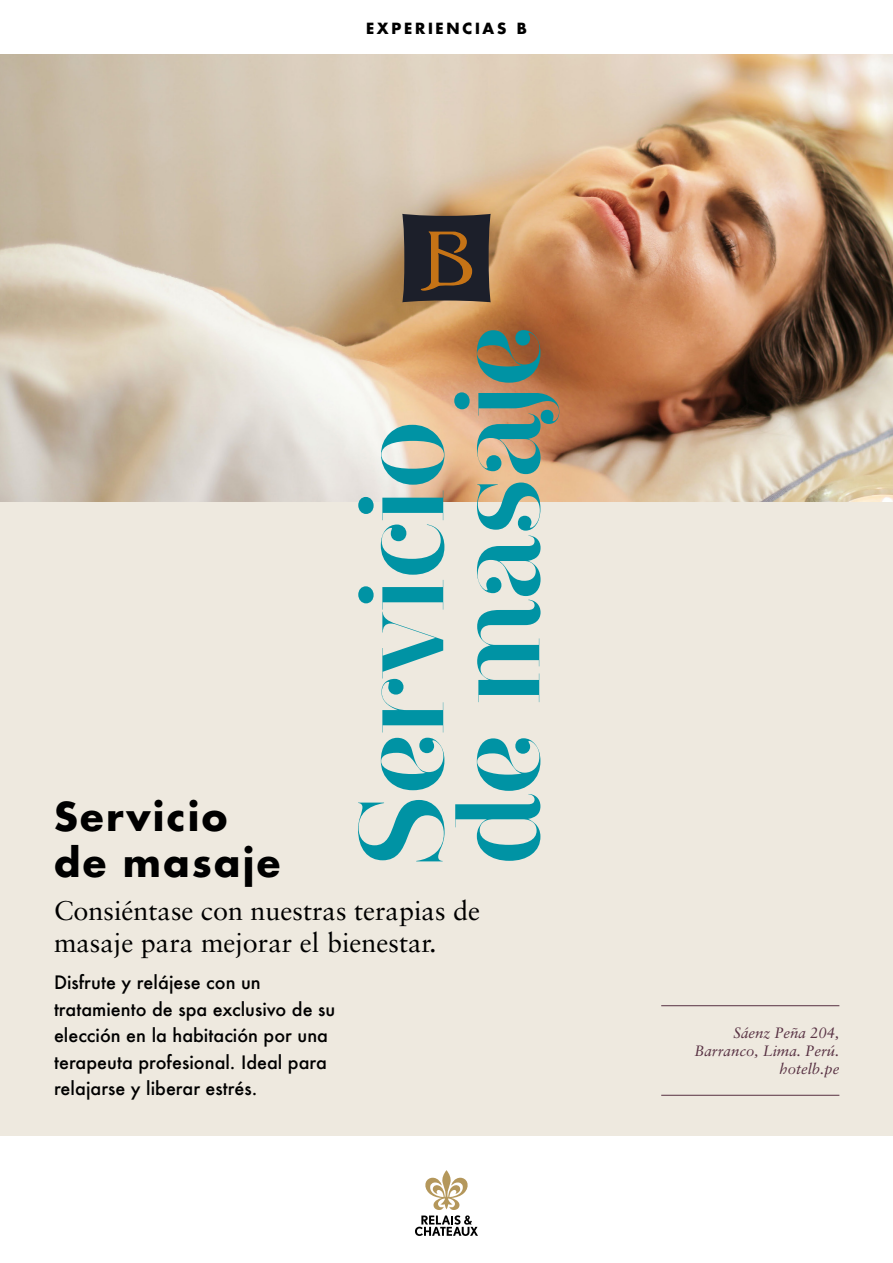
<style>
.page{position:relative;width:893px;height:1263px;background:#fff}
.page>*{position:absolute;margin:0;border:0;box-sizing:border-box;transform-origin:0 0}
.t1{font:700 120px/96px "Narziss Pro Cyrillic Drops";letter-spacing:-.01em;color:#0093a4}
.t2{font:700 38.7px/46.3px "Futura Std";letter-spacing:.06em;color:#000}
.t3{font:27px/32.4px "Sabon";color:#000}
.t4{font:500 18px/26.4px "Futura";color:#000}
.t5{font:italic 15px/18px "Sabon";color:#573042;text-align:right}
.t6{font:700 15px "Futura Std";letter-spacing:.18em;color:#000}
</style>
<div class="page">
<div style="left:0;top:502px;width:893px;height:633px;background:#eee9df"></div>
<img style="left:0;top:54px;width:893px;height:448px">
<svg style="left:402px;top:214px;width:89px;height:88px"></svg>
<hr style="left:661px;top:1005px;width:178px;height:1px;background:#573042">
<hr style="left:661px;top:1095px;width:178px;height:1px;background:#573042">
<svg style="left:415px;top:1170px;width:63px;height:66px"></svg>
<p class="t6" style="left:366px;top:18px;width:162px">EXPERIENCIAS B</p>
<h1 class="t1" style="left:354px;top:866px;width:542px;rotate:-90deg">Servicio de masaje</h1>
<h2 class="t2" style="left:54px;top:792px;width:228px">Servicio de masaje</h2>
<h3 class="t3" style="left:54px;top:894px;width:428px">Consiéntase con nuestras terapias de masaje para mejorar el bienestar.</h3>
<p class="t4" style="left:54px;top:969px;width:283px">Disfrute y relájese con un tratamiento de spa exclusivo de su elección en la habitación por una terapeuta profesional. Ideal para relajarse y liberar estrés.</p>
<p class="t5" style="left:694px;top:1024px;width:147px">Sáenz Peña 204,<br>Barranco, Lima. Perú. hotelb.pe</p>
</div>
